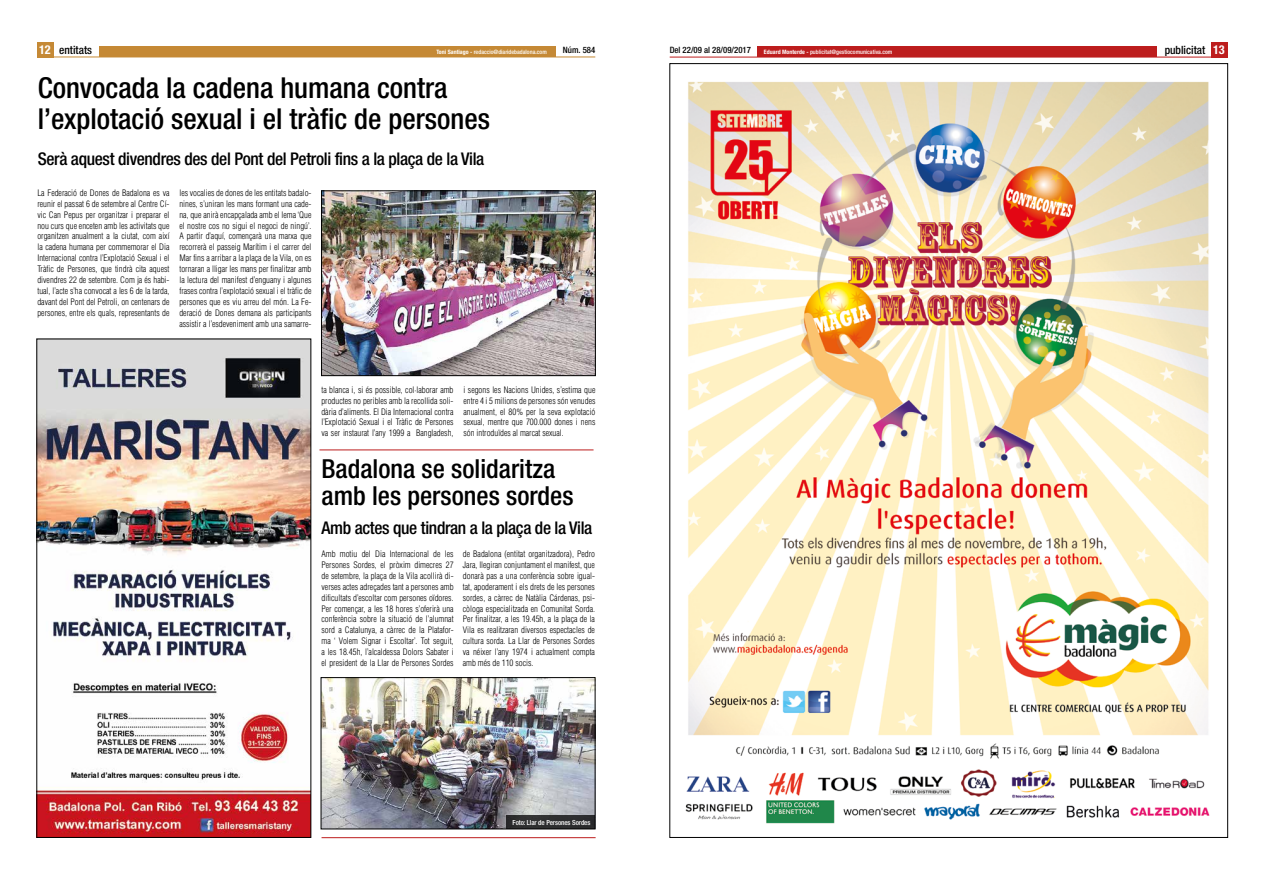
<style>
.page{position:relative;width:1265px;height:881px;background:#fff}
.page>*{position:absolute;margin:0;border:0;box-sizing:border-box;transform-origin:0 0}
.t1{font:500 condensed 28.88px/31.5px "Helvetica Neue";color:#000}
.t2{font:500 condensed 26.25px/26.2px "Helvetica Neue";color:#000}
.t3{font:500 condensed 17.5px "Helvetica Neue";letter-spacing:-.02em;color:#000}
.t4{font:500 condensed 11.38px "Helvetica Neue";color:#000}
.t5{font:300 condensed 8.75px/10.9px "Helvetica";color:#000;text-align:justify}
.t6{font:500 condensed 8.75px "Helvetica Neue";color:#000}
.t7{font:500 condensed 7px "Helvetica Neue";letter-spacing:-.01em;color:#fff}
.t8{font:500 condensed 6.04px "Helvetica Neue";color:#fff}
.s1{font-weight:700;font-size:12.25px;color:#fff}
.s2{font-weight:700}
</style>
<div class="page">
<div style="left:1211px;top:42px;width:17px;height:15px;background:#bd1d1d"></div>
<hr style="left:670px;top:57px;width:558px;height:1px;background:#bd1d1d">
<div style="left:757px;top:46px;width:399px;height:11px;background:#bd1d1d"></div>
<hr style="left:37px;top:57px;width:558px;height:1px;background:#c58935">
<div style="left:99px;top:46px;width:456px;height:11px;background:#c58935"></div>
<div style="left:37px;top:42px;width:17px;height:15px;background:#c58935"></div>
<img style="left:685px;top:82px;width:525px;height:742px">
<hr style="left:322px;top:837px;width:274px;height:1px;background:#bd1d1d">
<img style="left:39px;top:341px;width:270px;height:494px">
<img style="left:323px;top:679px;width:270px;height:148px">
<div style="left:321px;top:677px;width:274px;height:152px;border:1px solid #000"></div>
<hr style="left:319px;top:450px;width:275px;height:1px;background:#bd1d1d">
<img style="left:323px;top:193px;width:270px;height:181px">
<div style="left:321px;top:191px;width:274px;height:185px;border:1px solid #000"></div>
<div style="left:506px;top:815px;width:89px;height:14px;background:#2d2e2f"></div>
<h3 class="t4" style="left:39px;top:43px;width:54px"><span class="s1">12</span> entitats</h3>
<p class="t8" style="left:436px;top:48px;width:112px"><span class="s2">Toni Santiago -</span> redaccio@diaridebadalona.com</p>
<p class="t8" style="left:764px;top:48px;width:130px"><span class="s2">Eduard Monterde -</span> publicitat@gestiocomunicativa.com</p>
<h3 class="t4" style="left:1165px;top:44px;width:62px">publicitat <span class="s1">13</span></h3>
<h1 class="t1" style="left:38px;top:72px;width:454px">Convocada la cadena humana contra l’explotació sexual i el tràfic de persones</h1>
<h3 class="t3" style="left:38px;top:148px;width:448px">Serà aquest divendres des del Pont del Petroli fins a la plaça de la Vila</h3>
<p class="t6" style="left:563px;top:45px;width:34px">Núm. 584</p>
<p class="t6" style="left:670px;top:45px;width:83px">Del 22/09 al 28/09/2017</p>
<p class="t5" style="left:37px;top:187px;width:134px">La Federació de Dones de Badalona es va reunir el passat 6 de setembre al Centre Cí&shy;vic Can Pepus per organitzar i preparar el nou curs que enceten amb les activitats que organitzen anualment a la ciutat, com així la cadena humana per commemorar el Dia Internacional contra l’Explotació Sexual i el Tràfic de Persones, que tindrà cita aquest divendres 22 de setembre. Com ja és habi&shy;tual, l’acte s’ha convocat a les 6 de la tarda, davant del Pont del Petroli, on centenars de persones, entre els quals, representants de</p>
<p class="t5" style="left:179px;top:187px;width:134px">les vocalies de dones de les entitats badalo&shy;nines, s’uniran les mans formant una cade&shy;na, que anirà encapçalada amb el lema ‘Que el nostre cos no sigui el negoci de ningú’.<br>A partir d’aquí, començarà una marxa que recorrerà el passeig Marítim i el carrer del Mar fins a arribar a la plaça de la Vila, on es tornaran a lligar les mans per finalitzar amb la lectura del manifest d’enguany i algunes frases contra l’explotació sexual i el tràfic de persones que es viu arreu del món. La Fe&shy;deració de Dones demana als participants assistir a l’esdeveniment amb una samarre-</p>
<p class="t5" style="left:321px;top:384px;width:134px">ta blanca i, si és possible, col·laborar amb productes no peribles amb la recollida soli&shy;dària d’aliments. El Dia Internacional contra l’Explotació Sexual i el Tràfic de Persones va ser instaurat l’any 1999 a Bangladesh,</p>
<p class="t5" style="left:463px;top:384px;width:134px">i segons les Nacions Unides, s’estima que entre 4 i 5 milions de persones són venudes anualment, el 80% per la seva explotació sexual, mentre que 700.000 dones i nens són introduïdes al marcat sexual.</p>
<h2 class="t2" style="left:322px;top:455px;width:254px">Badalona se solidaritza amb les persones sordes</h2>
<h3 class="t3" style="left:322px;top:517px;width:272px">Amb actes que tindran a la plaça de la Vila</h3>
<p class="t5" style="left:322px;top:548px;width:134px">Amb motiu del Dia Internacional de les Persones Sordes, el pròxim dimecres 27 de setembre, la plaça de la Vila acollirà di&shy;verses actes adreçades tant a persones amb dificultats d’escoltar com persones oïdores.<br>Per començar, a les 18 hores s’oferirà una conferència sobre la situació de l’alumnat sord a Catalunya, a càrrec de la Platafor&shy;ma ‘ Volem Signar i Escoltar’. Tot seguit, a les 18.45h, l’alcaldessa Dolors Sabater i el president de la Llar de Persones Sordes</p>
<p class="t5" style="left:463px;top:548px;width:134px">de Badalona (entitat organitzadora), Pedro Jara, llegiran conjuntament el manifest, que donarà pas a una conferència sobre igual&shy;tat, apoderament i els drets de les persones sordes, a càrrec de Natàlia Cárdenas, psi&shy;còloga especialitzada en Comunitat Sorda.<br>Per finalitzar, a les 19.45h, a la plaça de la Vila es realitzaran diversos espectacles de cultura sorda. La Llar de Persones Sordes va néixer l’any 1974 i actualment compta amb més de 110 socis.</p>
<p class="t7" style="left:512px;top:818px;width:79px">Foto: Llar de Persones Sordes</p>
</div>
